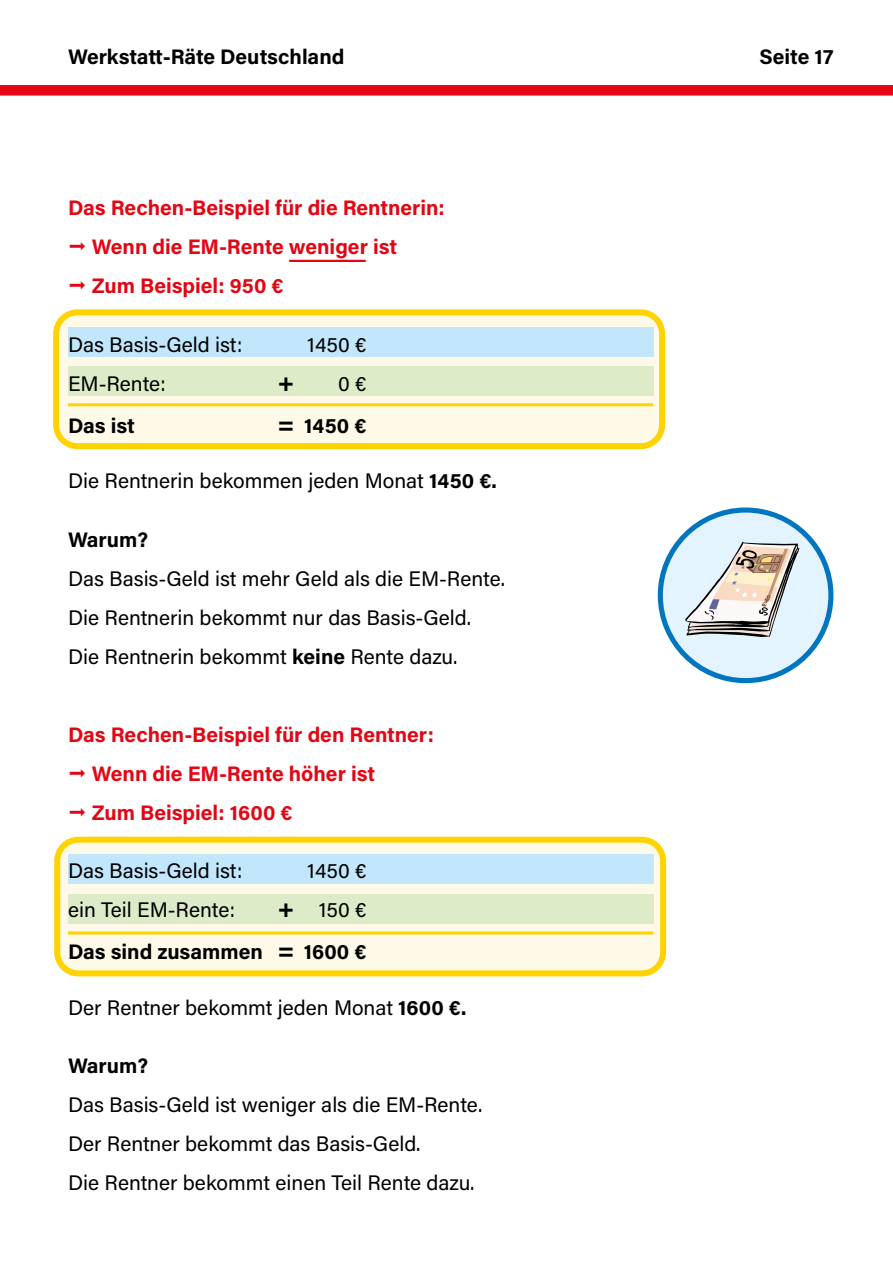
<style>
.page{position:relative;width:893px;height:1263px;background:#fff}
.page>*{position:absolute;margin:0;border:0;box-sizing:border-box;transform-origin:0 0}
.Fließ_p1{font:700 24px "Acumin Pro";color:#000}
.Fließ_p1-2{font:21px/39px "Acumin Pro";color:#000}
.Fließ_p1-3{font:700 21px/39px "Acumin Pro";color:#e30613}
.Fließ_p1-4{font:700 21px "Acumin Pro";color:#000}
.s1{font-size:24px}
.s2{font-weight:700}
.s3{font-weight:700;font-size:24px}
</style>
<div class="page">
<div style="left:0;top:85px;width:893px;height:11px;background:#e30613"></div>
<div style="left:56px;top:312px;width:606px;height:134px;background:#fff9e7;border-radius:21px"></div>
<div style="left:53px;top:309px;width:612px;height:140px;border:6px solid #ffd300;border-radius:21px"></div>
<div style="left:57px;top:840px;width:606px;height:133px;background:#fff9e7;border-radius:21px"></div>
<div style="left:54px;top:837px;width:612px;height:139px;border:6px solid #ffd300;border-radius:21px"></div>
<hr style="left:68px;top:403px;width:585px;height:3px;background:#ffd300">
<div style="left:68px;top:327px;width:585px;height:30px;background:#c2e6fb"></div>
<hr style="left:68px;top:931px;width:585px;height:3px;background:#ffd300">
<div style="left:68px;top:854px;width:585px;height:30px;background:#c2e6fb"></div>
<div style="left:68px;top:894px;width:585px;height:30px;background:#deebc9"></div>
<div style="left:68px;top:366px;width:585px;height:30px;background:#deebc9"></div>
<div style="left:660px;top:510px;width:171px;height:171px;background:#e4f4fe;border-radius:50%"></div>
<svg style="left:685px;top:542px;width:114px;height:95px"></svg>
<div style="left:658px;top:507px;width:175px;height:176px;border:5px solid #0076c0;border-radius:50%"></div>
<hr style="left:289px;top:260px;width:77px;height:2px;background:#e30613">
<p class="Fließ_p1-4" style="left:68px;top:42px;width:278px">Werkstatt-Räte Deutschland</p>
<p class="Fließ_p1-4" style="left:759px;top:42px;width:76px">Seite 17</p>
<p class="Fließ_p1-3" style="left:92px;top:187px;width:354px;text-indent:-24px">Das Rechen-Beispiel für die Rentnerin:<br>Wenn die EM-Rente weniger ist</p>
<p class="Fließ_p1-3" style="left:92px;top:265px;width:193px">Zum Beispiel: 950 €</p>
<p class="Fließ_p1-2" style="left:68px;top:324px;width:176px">Das Basis-Geld ist:</p>
<p class="Fließ_p1-2" style="left:307px;top:324px;width:61px">1450 €</p>
<p class="Fließ_p1-2" style="left:68px;top:363px;width:99px">EM-Rente:</p>
<p class="Fließ_p1" style="left:277px;top:365px;width:19px">+</p>
<p class="Fließ_p1-2" style="left:338px;top:363px;width:30px">0 €</p>
<p class="Fließ_p1-4" style="left:68px;top:410px;width:68px">Das ist</p>
<p class="Fließ_p1-4" style="left:277px;top:410px;width:91px"><span class="s1">=</span> 1450 €</p>
<p class="Fließ_p1-2" style="left:68px;top:460px;width:430px">Die Rentnerin bekommen jeden Monat <span class="s2">1450 €.</span></p>
<p class="Fließ_p1-4" style="left:68px;top:524px;width:82px">Warum?</p>
<p class="Fließ_p1-2" style="left:68px;top:558px;width:439px">Das Basis-Geld ist mehr Geld als die EM-Rente.</p>
<p class="Fließ_p1-2" style="left:68px;top:597px;width:405px">Die Rentnerin bekommt nur das Basis-Geld.<br>Die Rentnerin bekommt <span class="s2">keine</span> Rente dazu.</p>
<p class="Fließ_p1-3" style="left:92px;top:714px;width:344px;text-indent:-24px">Das Rechen-Beispiel für den Rentner:<br>Wenn die EM-Rente höher ist</p>
<p class="Fließ_p1-3" style="left:92px;top:792px;width:202px">Zum Beispiel: 1600 €</p>
<p class="Fließ_p1-2" style="left:68px;top:850px;width:176px">Das Basis-Geld ist:</p>
<p class="Fließ_p1-2" style="left:307px;top:850px;width:61px">1450 €</p>
<p class="Fließ_p1-2" style="left:68px;top:889px;width:169px">ein Teil EM-Rente:</p>
<p class="Fließ_p1-2" style="left:277px;top:889px;width:91px"><span class="s3">+</span> 150 €</p>
<p class="Fließ_p1-4" style="left:68px;top:937px;width:300px">Das sind zusammen <span class="s1">=</span> 1600 €</p>
<p class="Fließ_p1-2" style="left:68px;top:987px;width:400px">Der Rentner bekommt jeden Monat <span class="s2">1600 €.</span></p>
<p class="Fließ_p1-4" style="left:68px;top:1051px;width:82px">Warum?</p>
<p class="Fließ_p1-2" style="left:68px;top:1084px;width:416px">Das Basis-Geld ist weniger als die EM-Rente.<br>Der Rentner bekommt das Basis-Geld.<br>Die Rentner bekommt einen Teil Rente dazu.</p>
</div>
